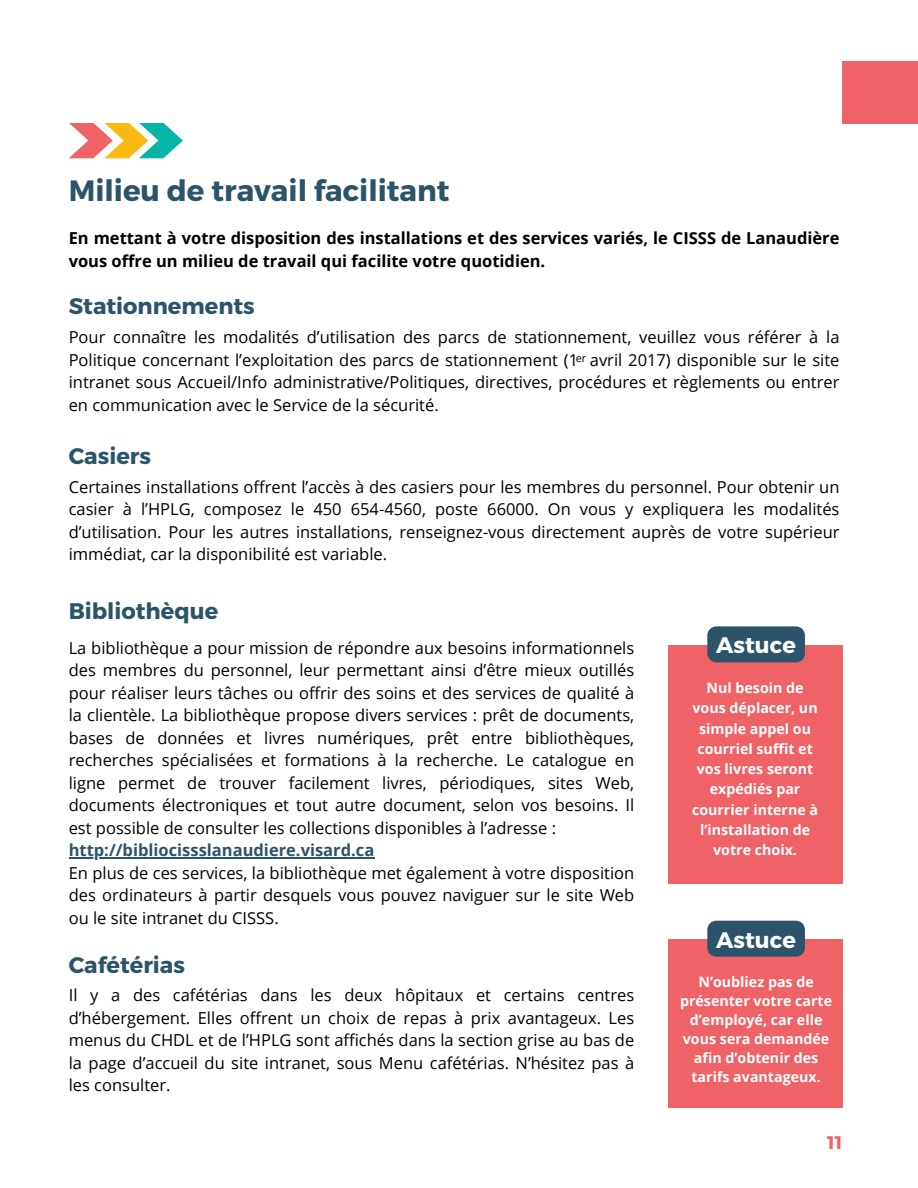
<style>
.page{position:relative;width:918px;height:1188px;background:#fff}
.page>*{position:absolute;margin:0;border:0;box-sizing:border-box;transform-origin:0 0}
.t1{font:700 29.25px "Montserrat";color:#2b546b}
.t2{font:700 22.5px "Montserrat";color:#2b546b}
.t3{font:700 22.5px "Montserrat";color:#fff}
.t4{font:700 18.15px "Montserrat";color:#ef6265}
.t5{font:16.5px/22.5px "Open Sans";color:#000;text-align:justify}
.t6{font:700 16.5px/22.5px "Open Sans";color:#000}
.t7{font:700 14.25px/20.2px "Open Sans";color:#fff;text-align:center}
.t8{font:10.8px "Open Sans";color:#000}
.s1{font-weight:700;color:#2b546b}
</style>
<div class="page">
<svg style="left:69px;top:123px;width:114px;height:35px"></svg>
<div style="left:842px;top:61px;width:76px;height:63px;background:#ef6265"></div>
<hr style="left:69px;top:857px;width:305px;height:1px;background:#2b546b">
<div style="left:668px;top:645px;width:174px;height:238px;background:#ef6265"></div>
<div style="left:668px;top:939px;width:174px;height:169px;background:#ef6265"></div>
<div style="left:707px;top:626px;width:98px;height:36px;background:#2b546b"></div>
<div style="left:707px;top:921px;width:98px;height:36px;background:#2b546b"></div>
<h1 class="t1" style="left:69px;top:172px;width:382px">Milieu de travail facilitant</h1>
<p class="t6" style="left:69px;top:226px;width:772px">En mettant à votre disposition des installations et des services variés, le CISSS de Lanaudière vous offre un milieu de travail qui facilite votre quotidien.</p>
<p class="t2" style="left:69px;top:292px;width:188px">Stationnements</p>
<p class="t5" style="left:69px;top:325px;width:772px">Pour connaître les modalités d’utilisation des parcs de stationnement, veuillez vous référer à la Politique concernant l’exploitation des parcs de stationnement (1 avril 2017) disponible sur le site intranet sous Accueil/Info administrative/Politiques, directives, procédures et règlements ou entrer en communication avec le Service de la sécurité.</p>
<h2 class="t8" style="left:576px;top:350px;width:12px">er</h2>
<h2 class="t2" style="left:69px;top:441px;width:84px">Casiers</h2>
<p class="t5" style="left:69px;top:475px;width:772px">Certaines installations offrent l’accès à des casiers pour les membres du personnel. Pour obtenir un casier à l’HPLG, composez le 450 654-4560, poste 66000. On vous y expliquera les modalités d’utilisation. Pour les autres installations, renseignez-vous directement auprès de votre supérieur immédiat, car la disponibilité est variable.</p>
<h5 class="t2" style="left:69px;top:597px;width:151px">Bibliothèque</h5>
<p class="t5" style="left:69px;top:636px;width:567px">La bibliothèque a pour mission de répondre aux besoins informationnels des membres du personnel, leur permettant ainsi d’être mieux outillés pour réaliser leurs tâches ou offrir des soins et des services de qualité à la clientèle. La bibliothèque propose divers services : prêt de documents, bases de données et livres numériques, prêt entre bibliothèques, recherches spécialisées et formations à la recherche. Le catalogue en ligne permet de trouver facilement livres, périodiques, sites Web, documents électroniques et tout autre document, selon vos besoins. Il est possible de consulter les collections disponibles à l’adresse :</p>
<h2 class="t5" style="left:69px;top:838px;width:567px;text-align:left"><span class="s1">http://bibliocissslanaudiere.visard.ca<br></span>En plus de ces services, la bibliothèque met également à votre disposition des ordinateurs à partir desquels vous pouvez naviguer sur le site Web ou le site intranet du CISSS.</h2>
<h2 class="t2" style="left:69px;top:950px;width:118px">Cafétérias</h2>
<h4 class="t5" style="left:69px;top:984px;width:567px">Il y a des cafétérias dans les deux hôpitaux et certains centres d’hébergement. Elles offrent un choix de repas à prix avantageux. Les menus du CHDL et de l’HPLG sont affichés dans la section grise au bas de la page d’accueil du site intranet, sous Menu cafétérias. N’hésitez pas à les consulter.</h4>
<p class="t3" style="left:716px;top:631px;width:81px">Astuce</p>
<h2 class="t7" style="left:692px;top:678px;width:128px">Nul besoin de vous déplacer, un simple appel ou courriel suffit et vos livres seront expédiés par courrier interne à l’installation de votre choix.</h2>
<h2 class="t3" style="left:716px;top:925px;width:81px">Astuce</h2>
<h5 class="t7" style="left:680px;top:972px;width:154px;line-height:19.2px">N’oubliez pas de présenter votre carte d’employé, car elle vous sera demandée afin d’obtenir des tarifs avantageux.</h5>
<h2 class="t4" style="left:827px;top:1131px;width:16px">11</h2>
</div>
